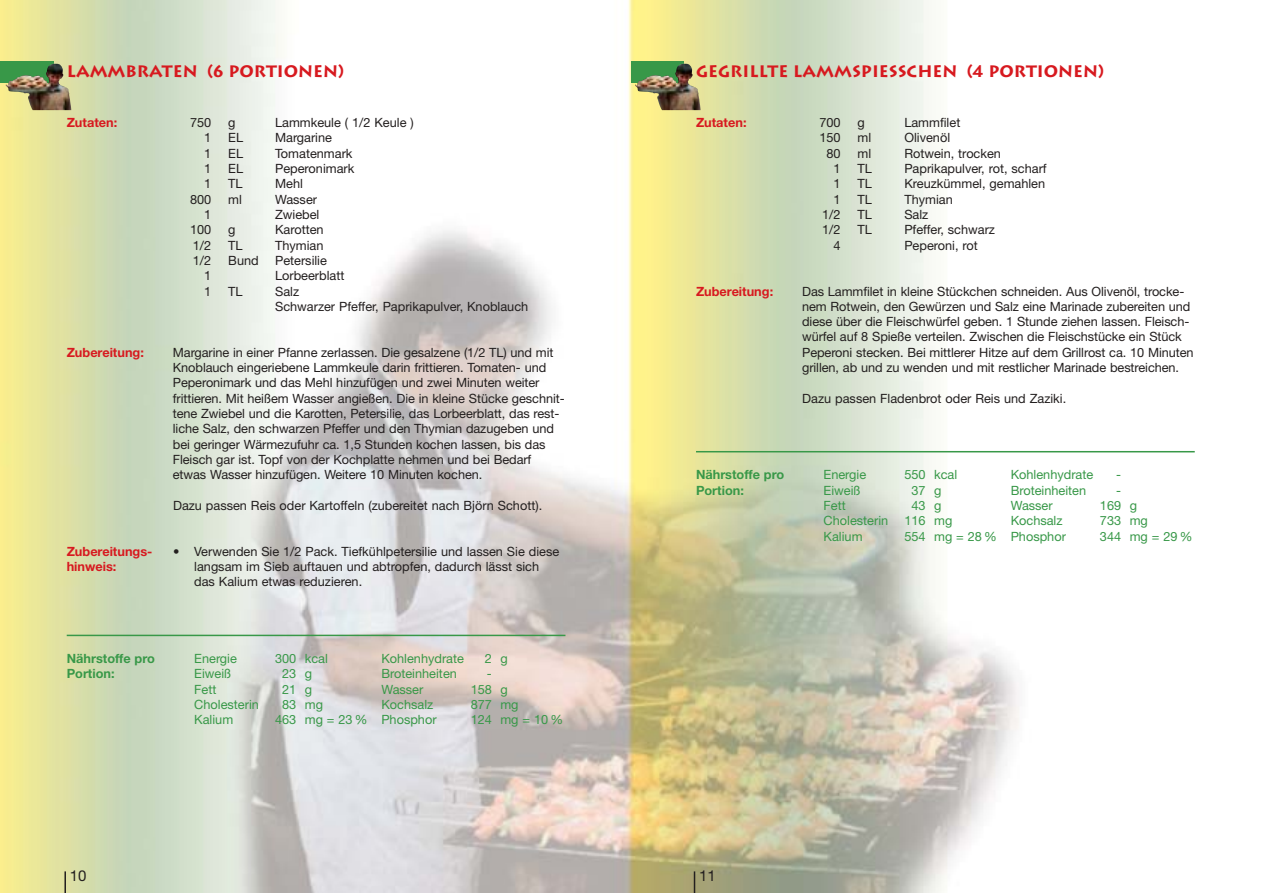
<style>
.page{position:relative;width:1263px;height:893px;background:#fff}
.page>*{position:absolute;margin:0;border:0;box-sizing:border-box;transform-origin:0 0}
.t1{font:700 16.5px "Lithos";color:#d7191f}
.t2{font:15px "Helvetica Neue";color:#231f1f}
.t3{font:12.75px/15.3px "Helvetica Neue";letter-spacing:-.005em;color:#231f1f}
.t4{font:12.75px "Helvetica Neue";color:#389848}
.t5{font:700 12.75px "Helvetica Neue";color:#d7191f}
.t6{font:700 12.75px "Helvetica Neue";color:#389848}
</style>
<div class="page">
<img style="left:0;top:0;width:1195px;height:892px">
<svg style="left:694px;top:871px;width:1px;height:21px"></svg>
<hr style="left:64px;top:871px;width:2px;height:21px;background:#231f1f">
<div style="left:631px;top:61px;width:52px;height:22px;background:#389848"></div>
<div style="left:0;top:61px;width:54px;height:22px;background:#389848"></div>
<hr style="left:696px;top:451px;width:499px;height:1px;background:#389848">
<hr style="left:67px;top:634px;width:498px;height:2px;background:#389848">
<img style="left:6px;top:63px;width:65px;height:47px">
<img style="left:635px;top:63px;width:66px;height:47px">
<p class="t1" style="left:67px;top:61px;width:278px">LAMMBRATEN (6 PORTIONEN)</p>
<p class="t5" style="left:67px;top:118px;width:52px">Zutaten:</p>
<p class="t3" style="left:190px;top:116px;width:23px">750</p>
<p class="t3" style="left:228px;top:116px;width:9px">g</p>
<p class="t3" style="left:275px;top:116px;width:140px">Lammkeule ( 1/2 Keule )</p>
<p class="t3" style="left:204px;top:131px;width:9px">1</p>
<p class="t3" style="left:228px;top:131px;width:16px">EL</p>
<p class="t3" style="left:275px;top:131px;width:59px">Margarine</p>
<p class="t3" style="left:204px;top:147px;width:9px">1</p>
<p class="t3" style="left:228px;top:147px;width:16px">EL</p>
<p class="t3" style="left:275px;top:147px;width:79px">Tomatenmark</p>
<p class="t3" style="left:204px;top:162px;width:9px">1</p>
<p class="t3" style="left:228px;top:162px;width:16px">EL</p>
<p class="t3" style="left:275px;top:162px;width:81px">Peperonimark</p>
<p class="t3" style="left:204px;top:177px;width:9px">1</p>
<p class="t3" style="left:228px;top:177px;width:16px">TL</p>
<p class="t3" style="left:275px;top:177px;width:29px">Mehl</p>
<p class="t3" style="left:190px;top:193px;width:23px">800</p>
<p class="t3" style="left:228px;top:193px;width:15px">ml</p>
<p class="t3" style="left:275px;top:193px;width:44px">Wasser</p>
<p class="t3" style="left:204px;top:208px;width:9px">1</p>
<p class="t3" style="left:275px;top:208px;width:46px">Zwiebel</p>
<p class="t3" style="left:190px;top:223px;width:23px">100</p>
<p class="t3" style="left:228px;top:223px;width:9px">g</p>
<p class="t3" style="left:275px;top:223px;width:50px">Karotten</p>
<p class="t3" style="left:193px;top:239px;width:20px">1/2</p>
<p class="t3" style="left:228px;top:239px;width:16px">TL</p>
<p class="t3" style="left:275px;top:239px;width:50px">Thymian</p>
<p class="t3" style="left:193px;top:254px;width:20px">1/2</p>
<p class="t3" style="left:228px;top:254px;width:32px">Bund</p>
<p class="t3" style="left:275px;top:254px;width:53px">Petersilie</p>
<p class="t3" style="left:204px;top:269px;width:9px">1</p>
<p class="t3" style="left:275px;top:269px;width:71px">Lorbeerblatt</p>
<p class="t3" style="left:204px;top:284px;width:9px">1</p>
<p class="t3" style="left:228px;top:284px;width:16px">TL</p>
<p class="t3" style="left:275px;top:284px;width:255px">Salz<br>Schwarzer Pfeffer, Paprikapulver, Knoblauch</p>
<p class="t5" style="left:67px;top:347px;width:79px">Zubereitung:</p>
<p class="t3" style="left:173px;top:346px;width:393px">Margarine in einer Pfanne zerlassen. Die gesalzene (1/2 TL) und mit Knoblauch eingeriebene Lammkeule darin frittieren. Tomaten- und Peperonimark und das Mehl hinzufügen und zwei Minuten weiter frittieren. Mit heißem Wasser angießen. Die in kleine Stücke geschnit&shy;tene Zwiebel und die Karotten, Petersilie, das Lorbeerblatt, das rest&shy;liche Salz, den schwarzen Pfeffer und den Thymian dazugeben und bei geringer Wärmezufuhr ca. 1,5 Stunden kochen lassen, bis das Fleisch gar ist. Topf von der Kochplatte nehmen und bei Bedarf etwas Wasser hinzufügen. Weitere 10 Minuten kochen.</p>
<p class="t3" style="left:173px;top:499px;width:371px">Dazu passen Reis oder Kartoffeln (zubereitet nach Björn Schott).</p>
<p class="t5" style="left:67px;top:546px;width:87px">Zubereitungs-</p>
<p class="t3" style="left:173px;top:545px;width:388px">• Verwenden Sie 1/2 Pack. Tiefkühlpetersilie und lassen Sie diese</p>
<p class="t5" style="left:67px;top:562px;width:51px">hinweis:</p>
<p class="t3" style="left:194px;top:560px;width:347px">langsam im Sieb auftauen und abtropfen, dadurch lässt sich das Kalium etwas reduzieren.</p>
<p class="t6" style="left:67px;top:653px;width:90px">Nährstoffe pro</p>
<p class="t4" style="left:194px;top:653px;width:44px">Energie</p>
<p class="t4" style="left:275px;top:653px;width:54px">300 kcal</p>
<p class="t4" style="left:381px;top:653px;width:84px">Kohlenhydrate</p>
<p class="t4" style="left:485px;top:653px;width:24px">2 g</p>
<p class="t6" style="left:67px;top:669px;width:49px">Portion:</p>
<p class="t4" style="left:194px;top:669px;width:39px">Eiweiß</p>
<p class="t4" style="left:282px;top:669px;width:31px">23 g</p>
<p class="t4" style="left:381px;top:669px;width:77px">Broteinheiten</p>
<p class="t4" style="left:487px;top:669px;width:6px">-</p>
<p class="t4" style="left:194px;top:684px;width:24px">Fett</p>
<p class="t4" style="left:282px;top:684px;width:31px">21 g</p>
<p class="t4" style="left:381px;top:684px;width:44px">Wasser</p>
<p class="t4" style="left:471px;top:684px;width:39px">158 g</p>
<p class="t4" style="left:194px;top:699px;width:66px">Cholesterin</p>
<p class="t4" style="left:282px;top:699px;width:42px">83 mg</p>
<p class="t4" style="left:381px;top:699px;width:53px">Kochsalz</p>
<p class="t4" style="left:471px;top:699px;width:49px">877 mg</p>
<p class="t4" style="left:194px;top:715px;width:40px">Kalium</p>
<p class="t4" style="left:275px;top:715px;width:163px">463 mg = 23 % Phosphor</p>
<p class="t4" style="left:471px;top:715px;width:94px">124 mg = 10 %</p>
<p class="t1" style="left:696px;top:61px;width:409px">GEGRILLTE LAMMSPIESSCHEN (4 PORTIONEN)</p>
<p class="t5" style="left:696px;top:118px;width:52px">Zutaten:</p>
<p class="t3" style="left:819px;top:116px;width:23px">700</p>
<p class="t3" style="left:858px;top:116px;width:9px">g</p>
<p class="t3" style="left:904px;top:116px;width:57px">Lammfilet</p>
<p class="t3" style="left:819px;top:131px;width:23px">150</p>
<p class="t3" style="left:858px;top:131px;width:15px">ml</p>
<p class="t3" style="left:904px;top:131px;width:47px">Olivenöl</p>
<p class="t3" style="left:826px;top:147px;width:16px">80</p>
<p class="t3" style="left:858px;top:147px;width:15px">ml</p>
<p class="t3" style="left:904px;top:147px;width:98px">Rotwein, trocken</p>
<p class="t3" style="left:834px;top:162px;width:9px">1</p>
<p class="t3" style="left:858px;top:162px;width:16px">TL</p>
<p class="t3" style="left:904px;top:162px;width:144px">Paprikapulver, rot, scharf</p>
<p class="t3" style="left:834px;top:177px;width:9px">1</p>
<p class="t3" style="left:858px;top:177px;width:16px">TL</p>
<p class="t3" style="left:904px;top:177px;width:142px">Kreuzkümmel, gemahlen</p>
<p class="t3" style="left:834px;top:193px;width:9px">1</p>
<p class="t3" style="left:858px;top:193px;width:16px">TL</p>
<p class="t3" style="left:904px;top:193px;width:50px">Thymian</p>
<p class="t3" style="left:822px;top:208px;width:20px">1/2</p>
<p class="t3" style="left:858px;top:208px;width:16px">TL</p>
<p class="t3" style="left:904px;top:208px;width:26px">Salz</p>
<p class="t3" style="left:822px;top:223px;width:20px">1/2</p>
<p class="t3" style="left:858px;top:223px;width:16px">TL</p>
<p class="t3" style="left:904px;top:223px;width:92px">Pfeffer, schwarz</p>
<p class="t3" style="left:834px;top:239px;width:9px">4</p>
<p class="t3" style="left:904px;top:239px;width:75px">Peperoni, rot</p>
<p class="t5" style="left:696px;top:286px;width:79px">Zubereitung:</p>
<p class="t3" style="left:802px;top:284px;width:393px">Das Lammfilet in kleine Stückchen schneiden. Aus Olivenöl, trocke&shy;nem Rotwein, den Gewürzen und Salz eine Marinade zubereiten und diese über die Fleischwürfel geben. 1 Stunde ziehen lassen. Fleisch&shy;würfel auf 8 Spieße verteilen. Zwischen die Fleischstücke ein Stück Peperoni stecken. Bei mittlerer Hitze auf dem Grillrost ca. 10 Minuten grillen, ab und zu wenden und mit restlicher Marinade bestreichen.</p>
<p class="t3" style="left:802px;top:392px;width:265px">Dazu passen Fladenbrot oder Reis und Zaziki.</p>
<p class="t6" style="left:696px;top:470px;width:90px">Nährstoffe pro</p>
<p class="t4" style="left:824px;top:470px;width:44px">Energie</p>
<p class="t4" style="left:904px;top:470px;width:54px">550 kcal</p>
<p class="t4" style="left:1011px;top:470px;width:84px">Kohlenhydrate</p>
<p class="t4" style="left:1116px;top:470px;width:6px">-</p>
<p class="t6" style="left:696px;top:485px;width:49px">Portion:</p>
<p class="t4" style="left:824px;top:485px;width:39px">Eiweiß</p>
<p class="t4" style="left:911px;top:485px;width:31px">37 g</p>
<p class="t4" style="left:1011px;top:485px;width:77px">Broteinheiten</p>
<p class="t4" style="left:1116px;top:485px;width:6px">-</p>
<p class="t4" style="left:824px;top:500px;width:24px">Fett</p>
<p class="t4" style="left:911px;top:500px;width:31px">43 g</p>
<p class="t4" style="left:1011px;top:500px;width:44px">Wasser</p>
<p class="t4" style="left:1100px;top:500px;width:39px">169 g</p>
<p class="t4" style="left:824px;top:516px;width:66px">Cholesterin</p>
<p class="t4" style="left:904px;top:516px;width:49px">116 mg</p>
<p class="t4" style="left:1011px;top:516px;width:53px">Kochsalz</p>
<p class="t4" style="left:1100px;top:516px;width:49px">733 mg</p>
<p class="t4" style="left:824px;top:531px;width:40px">Kalium</p>
<p class="t4" style="left:904px;top:531px;width:163px">554 mg = 28 % Phosphor</p>
<p class="t4" style="left:1100px;top:531px;width:94px">344 mg = 29 %</p>
<p class="t2" style="left:70px;top:870px;width:18px">10</p>
<p class="t2" style="left:699px;top:870px;width:18px">11</p>
</div>
